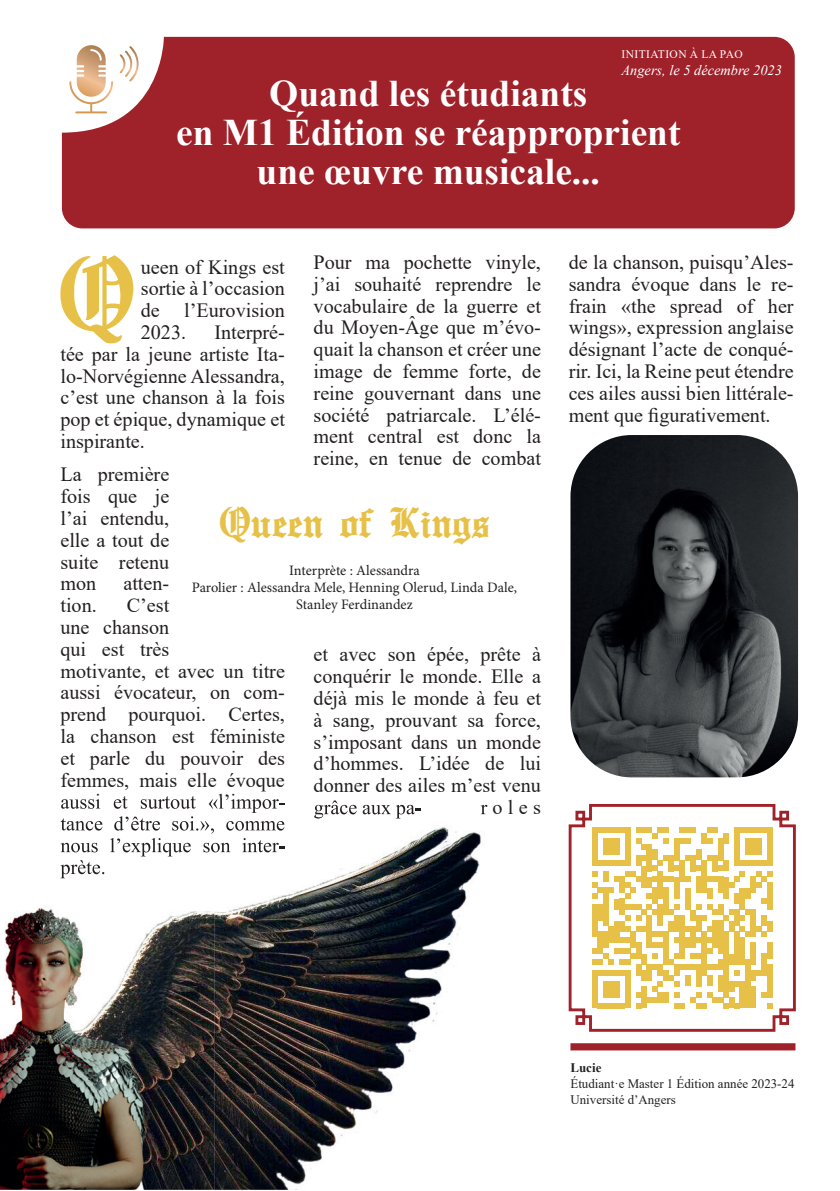
<style>
.page{position:relative;width:840px;height:1191px;background:#fff}
.page>*{position:absolute;margin:0;border:0;box-sizing:border-box;transform-origin:0 0}
.t1{font:500 112.6px "English Towne";color:#e7c147}
.t2{font:500 46.2px "English Towne";color:#e7c147}
.t3{font:700 37.6px/39px "Times New Roman";color:#fff;text-align:center}
.t4{font:20.2px/21.8px "Times New Roman";color:#231f20;text-align:justify}
.t5{font:14.4px/17.4px "Minion Pro";color:#231f20;text-align:center}
.t6{font:italic 14.4px "Times New Roman";color:#fff}
.t7{font:13px/15.8px "Times New Roman";color:#231f20}
.t8{font:700 13px "Times New Roman";color:#231f20}
.t9{font:11.6px "Times New Roman";letter-spacing:.035em;color:#fff}
</style>
<div class="page">
<div style="left:62px;top:37px;width:732px;height:191px;background:#9f212a"></div>
<svg style="left:69px;top:45px;width:44px;height:68px"></svg>
<svg style="left:120px;top:46px;width:18px;height:35px"></svg>
<img style="left:60px;top:799px;width:426px;height:390px">
<img style="left:61px;top:798px;width:217px;height:15px">
<img style="left:61px;top:816px;width:224px;height:17px">
<img style="left:60px;top:838px;width:218px;height:18px">
<img style="left:60px;top:860px;width:46px;height:13px">
<img style="left:314px;top:800px;width:100px;height:18px">
<img style="left:480px;top:800px;width:8px;height:14px">
<img style="left:0;top:873px;width:215px;height:316px">
<img style="left:60px;top:873px;width:46px;height:5px">
<div style="left:570px;top:1043px;width:225px;height:7px;background:#9f212a"></div>
<svg style="left:568px;top:804px;width:228px;height:228px"></svg>
<img style="left:570px;top:435px;width:227px;height:342px">
<p class="t9" style="left:621px;top:46px;width:122px">INITIATION À LA PAO</p>
<p class="t6" style="left:621px;top:60px;width:162px">Angers, le 5 décembre 2023</p>
<h3 class="t3" style="left:176px;top:73px;width:505px">Quand les étudiants<br>en M1 Édition se réapproprient une œuvre musicale...</h3>
<p class="t4" style="left:313px;top:251px;width:229px">Pour ma pochette vinyle, j’ai souhaité reprendre le vocabulaire de la guerre et du Moyen-Âge que m’évo&shy;quait la chanson et créer une image de femme forte, de reine gouvernant dans une société patriarcale. L’élé&shy;ment central est donc la reine, en tenue de combat</p>
<h1 class="t1" style="left:59px;top:229px;width:77px">Q</h1>
<p class="t4" style="left:141px;top:255px;width:145px">ueen of Kings est sortie à l’occasion de l’Eurovision 2023.</p>
<p class="t4" style="left:60px;top:321px;width:226px;text-indent:154px">Interpré&shy;tée par la jeune artiste Ita&shy;lo-Norvégienne Alessandra, c’est une chanson à la fois pop et épique, dynamique et inspirante.</p>
<p class="t4" style="left:60px;top:463px;width:110px">La première fois que je l’ai entendu, elle a tout de suite retenu mon</p>
<h2 class="t2" style="left:219px;top:496px;width:271px">Queen of Kings</h2>
<p class="t5" style="left:192px;top:561px;width:326px">Interprète : Alessandra<br>Parolier : Alessandra Mele, Henning Olerud, Linda Dale,<br>Stanley Ferdinandez</p>
<p class="t4" style="left:123px;top:572px;width:47px">atten-</p>
<p class="t4" style="left:60px;top:594px;width:38px">tion.</p>
<p class="t4" style="left:60px;top:594px;width:226px;text-align:left;text-indent:66px">C’est<br>une chanson<br>qui est très<br>motivante, et avec un titre aussi évocateur, on com&shy;prend pourquoi. Certes, la chanson est féministe et parle du pouvoir des femmes, mais elle évoque</p>
<p class="t4" style="left:313px;top:643px;width:229px;text-align:right">et avec son épée, prête à conquérir le monde. Elle a déjà mis le monde à feu et à sang, prouvant sa force, s’imposant dans un monde d’hommes. L’idée de lui donner des ailes m’est venu roles</p>
<p class="t4" style="left:568px;top:251px;width:226px">de la chanson, puisqu’Ales&shy;sandra évoque dans le re&shy;frain «the spread of her wings», expression anglaise désignant l’acte de conqué&shy;rir. Ici, la Reine peut étendre ces ailes aussi bien littérale&shy;ment que figurativement.</p>
<p class="t8" style="left:570px;top:1058px;width:32px">Lucie</p>
<p class="t7" style="left:570px;top:1075px;width:225px">Étudiant·e Master 1 Édition année 2023-24<br>Université d’Angers</p>
</div>
